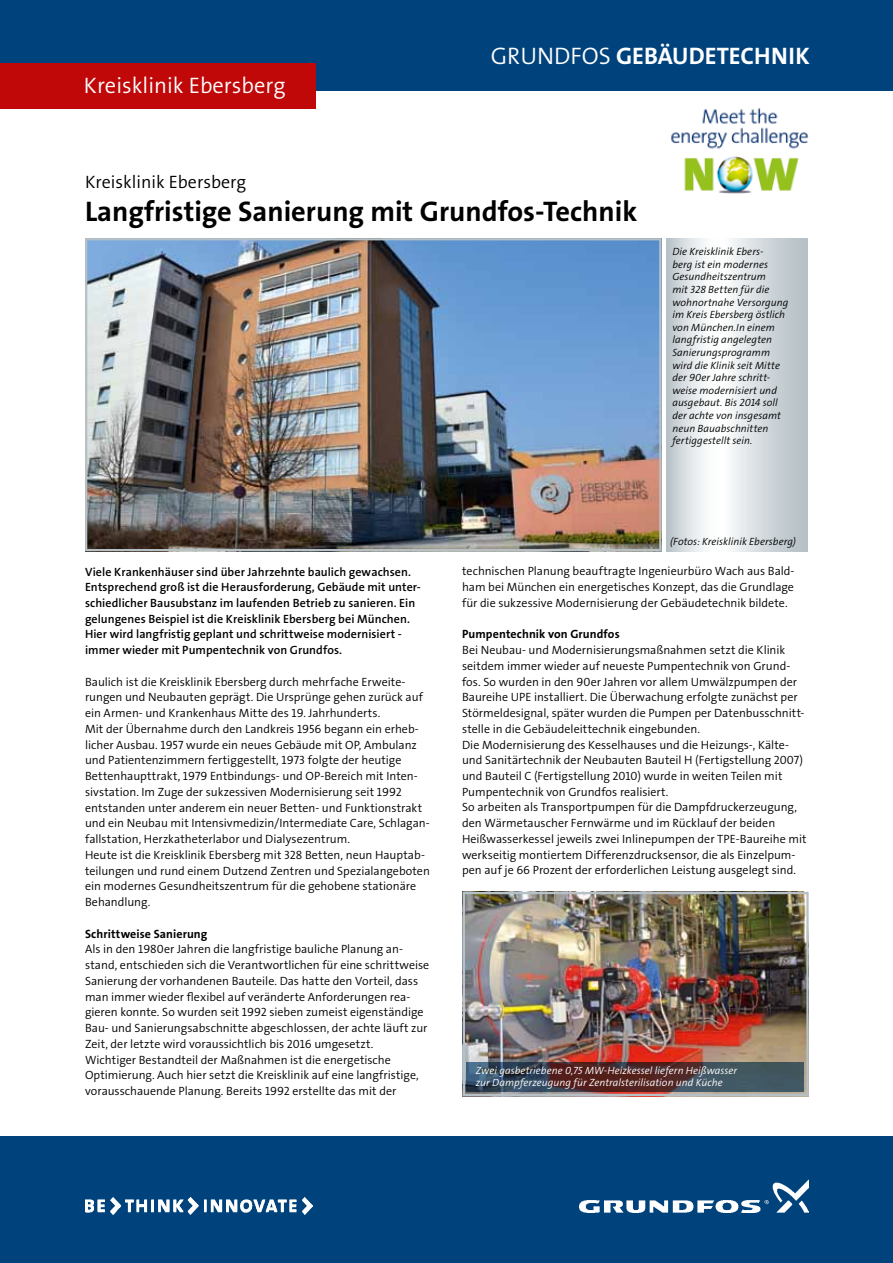
<style>
.page{position:relative;width:893px;height:1263px;background:#fff}
.page>*{position:absolute;margin:0;border:0;box-sizing:border-box;transform-origin:0 0}
.t1{font:28.5px "The Sans Grundfos 7 B";color:#000}
.t2{font:24px "The Sans Grundfos 7 B";color:#fff}
.t3{font:22.5px "The Sans Grundfos 4 SL";color:#fff}
.t4{font:18px "The Sans Grundfos 4 SL";color:#000}
.t5{font:12px/15.8px "The Sans Grundfos 4 SL";color:#000}
.t6{font:12px/15.8px "The Sans Grundfos 6 SB";letter-spacing:.005em;color:#000}
.t7{font:12px "The Sans Grundfos 7 B";letter-spacing:.01em;color:#000}
.t8{font:italic 10.5px/12.6px "The Sans Grundfos 4 SL";letter-spacing:.005em;color:#000}
.t9{font:italic 10.5px/12.6px "The Sans Grundfos 4 SL";letter-spacing:.005em;color:#fff}
.s1{font-family:"The Sans Grundfos 4 SL"}
</style>
<div class="page">
<div style="left:0;top:0;width:893px;height:90px;background:#00437c"></div>
<div style="left:0;top:1136px;width:893px;height:127px;background:#00437c"></div>
<img style="left:580px;top:1180px;width:228px;height:32px">
<img style="left:85px;top:1198px;width:228px;height:16px">
<div style="left:0;top:64px;width:316px;height:45px;background:#c00808"></div>
<img style="left:88px;top:241px;width:570px;height:307px">
<div style="left:85px;top:238px;width:576px;height:313px;border:2px solid #b6c0c5"></div>
<svg style="left:666px;top:238px;width:142px;height:314px"></svg>
<img style="left:671px;top:108px;width:138px;height:86px">
<img style="left:466px;top:895px;width:340px;height:198px">
<div style="left:463px;top:892px;width:346px;height:204px;border:2px solid #b6c0c5"></div>
<svg style="left:467px;top:1063px;width:337px;height:29px;background:#443e46"></svg>
<h3 class="t3" style="left:84px;top:74px;width:203px">Kreisklinik Ebersberg</h3>
<h3 class="t4" style="left:85px;top:172px;width:163px">Kreisklinik Ebersberg</h3>
<h2 class="t2" style="left:491px;top:43px;width:319px"><span class="s1">GRUNDFOS</span> Gebäudetechnik</h2>
<h1 class="t1" style="left:85px;top:197px;width:554px">Langfristige Sanierung mit Grundfos-Technik</h1>
<p class="t8" style="left:672px;top:246px;width:118px">Die Kreisklinik Ebers-<br>berg ist ein modernes<br>Gesundheitszentrum<br>mit 328 Betten für die wohnortnahe Versorgung im Kreis Ebersberg östlich von München.In einem langfristig angelegten<br>Sanierungsprogramm wird die Klinik seit Mitte der 90er Jahre schritt&shy;weise modernisiert und ausgebaut. Bis 2014 soll der achte von insgesamt neun Bauabschnitten fertiggestellt sein.</p>
<p class="t8" style="left:670px;top:536px;width:127px">(Fotos: Kreisklinik Ebersberg)</p>
<p class="t6" style="left:85px;top:564px;width:337px">Viele Krankenhäuser sind über Jahrzehnte baulich gewachsen.<br>Entsprechend groß ist die Herausforderung, Gebäude mit unter&shy;schiedlicher Bausubstanz im laufenden Betrieb zu sanieren. Ein gelungenes Beispiel ist die Kreisklinik Ebersberg bei München.<br>Hier wird langfristig geplant und schrittweise modernisiert - immer wieder mit Pumpentechnik von Grundfos.</p>
<p class="t5" style="left:85px;top:674px;width:346px">Baulich ist die Kreisklinik Ebersberg durch mehrfache Erweite&shy;rungen und Neubauten geprägt. Die Ursprünge gehen zurück auf ein Armen- und Krankenhaus Mitte des 19. Jahrhunderts.<br>Mit der Übernahme durch den Landkreis 1956 begann ein erheb&shy;licher Ausbau. 1957 wurde ein neues Gebäude mit OP, Ambulanz und Patientenzimmern fertiggestellt, 1973 folgte der heutige Bettenhaupttrakt, 1979 Entbindungs- und OP-Bereich mit Inten&shy;sivstation. Im Zuge der sukzessiven Modernisierung seit 1992 entstanden unter anderem ein neuer Betten- und Funktionstrakt und ein Neubau mit Intensivmedizin/Intermediate Care, Schlagan&shy;fallstation, Herzkatheterlabor und Dialysezentrum.<br>Heute ist die Kreisklinik Ebersberg mit 328 Betten, neun Hauptab&shy;teilungen und rund einem Dutzend Zentren und Spezialangeboten ein modernes Gesundheitszentrum für die gehobene stationäre Behandlung.</p>
<p class="t7" style="left:85px;top:927px;width:124px">Schrittweise Sanierung</p>
<p class="t5" style="left:85px;top:942px;width:346px">Als in den 1980er Jahren die langfristige bauliche Planung an&shy;stand, entschieden sich die Verantwortlichen für eine schrittweise Sanierung der vorhandenen Bauteile. Das hatte den Vorteil, dass man immer wieder flexibel auf veränderte Anforderungen rea&shy;gieren konnte. So wurden seit 1992 sieben zumeist eigenständige Bau- und Sanierungsabschnitte abgeschlossen, der achte läuft zur Zeit, der letzte wird voraussichtlich bis 2016 umgesetzt.<br>Wichtiger Bestandteil der Maßnahmen ist die energetische Optimierung. Auch hier setzt die Kreisklinik auf eine langfristige, vorausschauende Planung. Bereits 1992 erstellte das mit der</p>
<p class="t5" style="left:462px;top:564px;width:334px;text-align:justify">technischen Planung beauftragte Ingenieurbüro Wach aus Bald&shy;ham bei München ein energetisches Konzept, das die Grundlage für die sukzessive Modernisierung der Gebäudetechnik bildete.</p>
<p class="t7" style="left:462px;top:628px;width:159px">Pumpentechnik von Grundfos</p>
<p class="t5" style="left:462px;top:642px;width:346px">Bei Neubau- und Modernisierungsmaßnahmen setzt die Klinik seitdem immer wieder auf neueste Pumpentechnik von Grund&shy;fos. So wurden in den 90er Jahren vor allem Umwälzpumpen der Baureihe UPE installiert. Die Überwachung erfolgte zunächst per Störmeldesignal, später wurden die Pumpen per Datenbusschnitt&shy;stelle in die Gebäudeleittechnik eingebunden.<br>Die Modernisierung des Kesselhauses und die Heizungs-, Kälte&shy;und Sanitärtechnik der Neubauten Bauteil H (Fertigstellung 2007) und Bauteil C (Fertigstellung 2010) wurde in weiten Teilen mit Pumpentechnik von Grundfos realisiert.<br>So arbeiten als Transportpumpen für die Dampfdruckerzeugung, den Wärmetauscher Fernwärme und im Rücklauf der beiden Heißwasserkessel jeweils zwei Inlinepumpen der TPE-Baureihe mit werkseitig montiertem Differenzdrucksensor, die als Einzelpum&shy;pen auf je 66 Prozent der erforderlichen Leistung ausgelegt sind.</p>
<p class="t9" style="left:476px;top:1064px;width:263px">Zwei gasbetriebene 0,75 MW-Heizkessel liefern Heißwasser zur Dampferzeugung für Zentralsterilisation und Küche</p>
</div>
